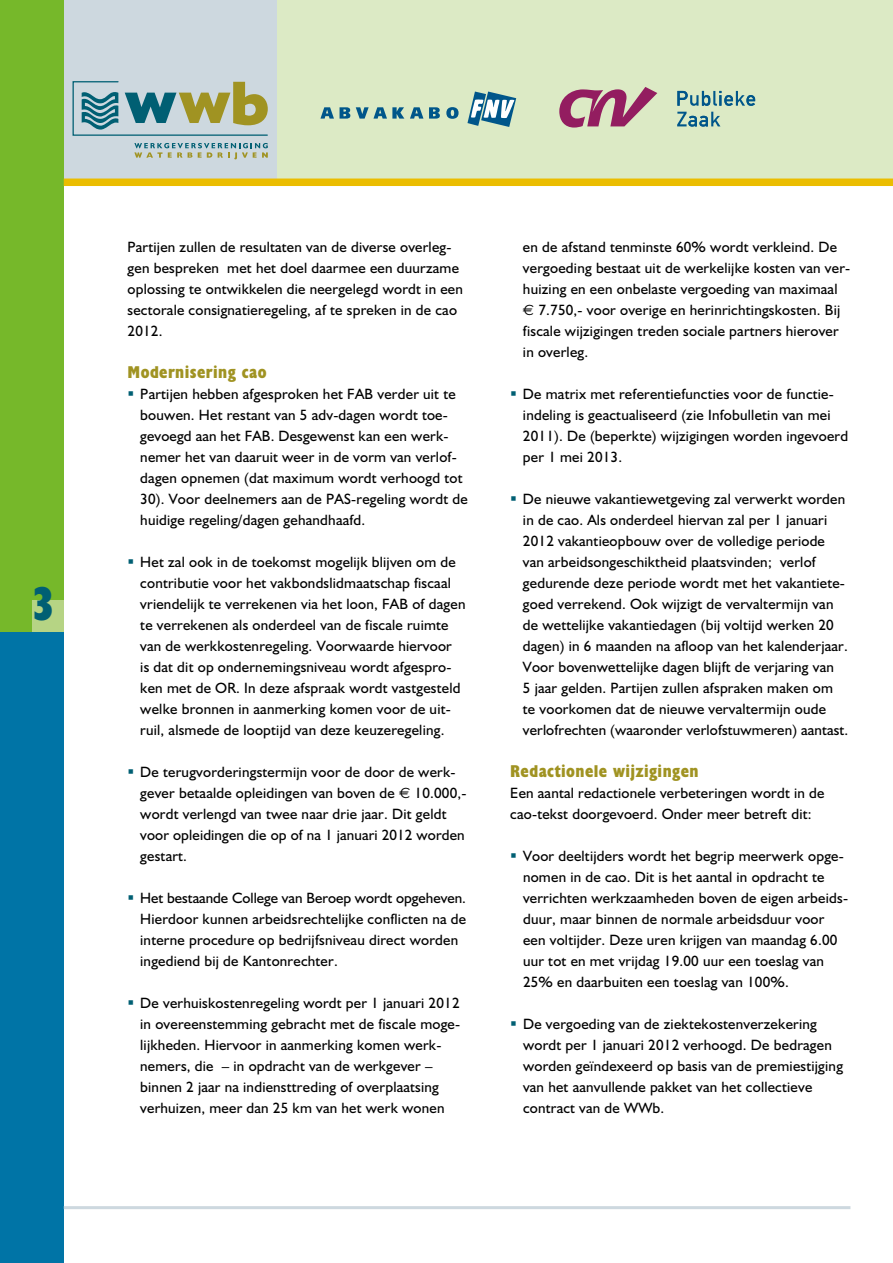
<style>
.page{position:relative;width:893px;height:1263px;background:#fff}
.page>*{position:absolute;margin:0;border:0;box-sizing:border-box;transform-origin:0 0}
.t1{font:700 condensed 48px "Humanist 521 BT Xtra";color:#005f73}
.t2{font:700 condensed 17.25px "Humanist 521 BT Xtra";letter-spacing:.025em;color:#a09322}
.t3{font:15px/21px "Humanist 521 BT";letter-spacing:.015em;color:#000}
.s1{font-family:"Euro Sans Std"}
</style>
<div class="page">
<div style="left:0;top:0;width:893px;height:178px;background:#dceac5"></div>
<div style="left:0;top:0;width:64px;height:1263px;background:#0074a6"></div>
<div style="left:0;top:0;width:64px;height:631px;background:#76b82a"></div>
<div style="left:32px;top:600px;width:32px;height:31px;background:#b6d484"></div>
<div style="left:64px;top:0;width:212px;height:178px;background:#cdd8df"></div>
<svg style="left:72px;top:81px;width:196px;height:55px"></svg>
<svg style="left:134px;top:143px;width:134px;height:16px"></svg>
<div style="left:64px;top:179px;width:829px;height:7px;background:#ebbd00"></div>
<hr style="left:64px;top:1206px;width:786px;height:3px;background:#cdd8df">
<svg style="left:467px;top:92px;width:49px;height:35px"></svg>
<svg style="left:320px;top:107px;width:14px;height:12px"></svg>
<svg style="left:340px;top:107px;width:10px;height:12px"></svg>
<svg style="left:356px;top:107px;width:48px;height:12px"></svg>
<svg style="left:410px;top:107px;width:13px;height:12px"></svg>
<svg style="left:429px;top:107px;width:11px;height:12px"></svg>
<svg style="left:446px;top:107px;width:13px;height:12px"></svg>
<svg style="left:677px;top:112px;width:43px;height:15px"></svg>
<svg style="left:677px;top:91px;width:78px;height:15px"></svg>
<svg style="left:559px;top:87px;width:98px;height:41px"></svg>
<h1 class="t1" style="left:34px;top:573px;width:21px">3</h1>
<p class="t3" style="left:128px;top:236px;width:337px">Partijen zullen de resultaten van de diverse overleg&shy;gen bespreken met het doel daarmee een duurzame oplossing te ontwikkelen die neergelegd wordt in een sectorale consignatieregeling, af te spreken in de cao 2012.</p>
<p class="t2" style="left:128px;top:361px;width:141px">Modernisering cao</p>
<p class="t3" style="left:140px;top:383px;width:329px">Partijen hebben afgesproken het FAB verder uit te bouwen. Het restant van 5 adv-dagen wordt toe&shy;gevoegd aan het FAB. Desgewenst kan een werk&shy;nemer het van daaruit weer in de vorm van verlof&shy;dagen opnemen (dat maximum wordt verhoogd tot 30). Voor deelnemers aan de PAS-regeling wordt de huidige regeling/dagen gehandhaafd.</p>
<p class="t3" style="left:140px;top:551px;width:327px">Het zal ook in de toekomst mogelijk blijven om de contributie voor het vakbondslidmaatschap fiscaal vriendelijk te verrekenen via het loon, FAB of dagen te verrekenen als onderdeel van de fiscale ruimte van de werkkostenregeling. Voorwaarde hiervoor<br>is dat dit op ondernemingsniveau wordt afgespro&shy;ken met de OR. In deze afspraak wordt vastgesteld welke bronnen in aanmerking komen voor de uit&shy;ruil, alsmede de looptijd van deze keuzeregeling.</p>
<p class="t3" style="left:140px;top:761px;width:328px">De terugvorderingstermijn voor de door de werk&shy;gever betaalde opleidingen van boven de <span class="s1">€</span> 10.000,- wordt verlengd van twee naar drie jaar. Dit geldt voor opleidingen die op of na 1 januari 2012 worden gestart.</p>
<p class="t3" style="left:140px;top:887px;width:327px">Het bestaande College van Beroep wordt opgeheven.<br>Hierdoor kunnen arbeidsrechtelijke conflicten na de interne procedure op bedrijfsniveau direct worden ingediend bij de Kantonrechter.</p>
<p class="t3" style="left:140px;top:992px;width:321px">De verhuiskostenregeling wordt per 1 januari 2012 in overeenstemming gebracht met de fiscale moge&shy;lijkheden. Hiervoor in aanmerking komen werk&shy;nemers, die – in opdracht van de werkgever – binnen 2 jaar na indiensttreding of overplaatsing verhuizen, meer dan 25 km van het werk wonen</p>
<p class="t3" style="left:523px;top:236px;width:329px">en de afstand tenminste 60% wordt verkleind. De vergoeding bestaat uit de werkelijke kosten van ver&shy;huizing en een onbelaste vergoeding van maximaal <span class="s1">€</span> 7.750,- voor overige en herinrichtingskosten. Bij fiscale wijzigingen treden sociale partners hierover in overleg.</p>
<p class="t3" style="left:523px;top:383px;width:327px">De matrix met referentiefuncties voor de functie&shy;indeling is geactualiseerd (zie Infobulletin van mei 2011). De (beperkte) wijzigingen worden ingevoerd per 1 mei 2013.</p>
<p class="t3" style="left:523px;top:488px;width:327px">De nieuwe vakantiewetgeving zal verwerkt worden in de cao. Als onderdeel hiervan zal per 1 januari 2012 vakantieopbouw over de volledige periode van arbeidsongeschiktheid plaatsvinden; verlof gedurende deze periode wordt met het vakantiete&shy;goed verrekend. Ook wijzigt de vervaltermijn van de wettelijke vakantiedagen (bij voltijd werken 20 dagen) in 6 maanden na afloop van het kalenderjaar.<br>Voor bovenwettelijke dagen blijft de verjaring van<br>5 jaar gelden. Partijen zullen afspraken maken om te voorkomen dat de nieuwe vervaltermijn oude verlofrechten (waaronder verlofstuwmeren) aantast.</p>
<p class="t2" style="left:510px;top:760px;width:190px">Redactionele wijzigingen</p>
<p class="t3" style="left:510px;top:782px;width:316px">Een aantal redactionele verbeteringen wordt in de cao-tekst doorgevoerd. Onder meer betreft dit:</p>
<p class="t3" style="left:523px;top:845px;width:327px">Voor deeltijders wordt het begrip meerwerk opge&shy;nomen in de cao. Dit is het aantal in opdracht te verrichten werkzaamheden boven de eigen arbeids&shy;duur, maar binnen de normale arbeidsduur voor een voltijder. Deze uren krijgen van maandag 6.00 uur tot en met vrijdag 19.00 uur een toeslag van 25% en daarbuiten een toeslag van 100%.</p>
<p class="t3" style="left:523px;top:1013px;width:321px">De vergoeding van de ziektekostenverzekering wordt per 1 januari 2012 verhoogd. De bedragen worden geïndexeerd op basis van de premiestijging van het aanvullende pakket van het collectieve contract van de WWb.</p>
</div>
